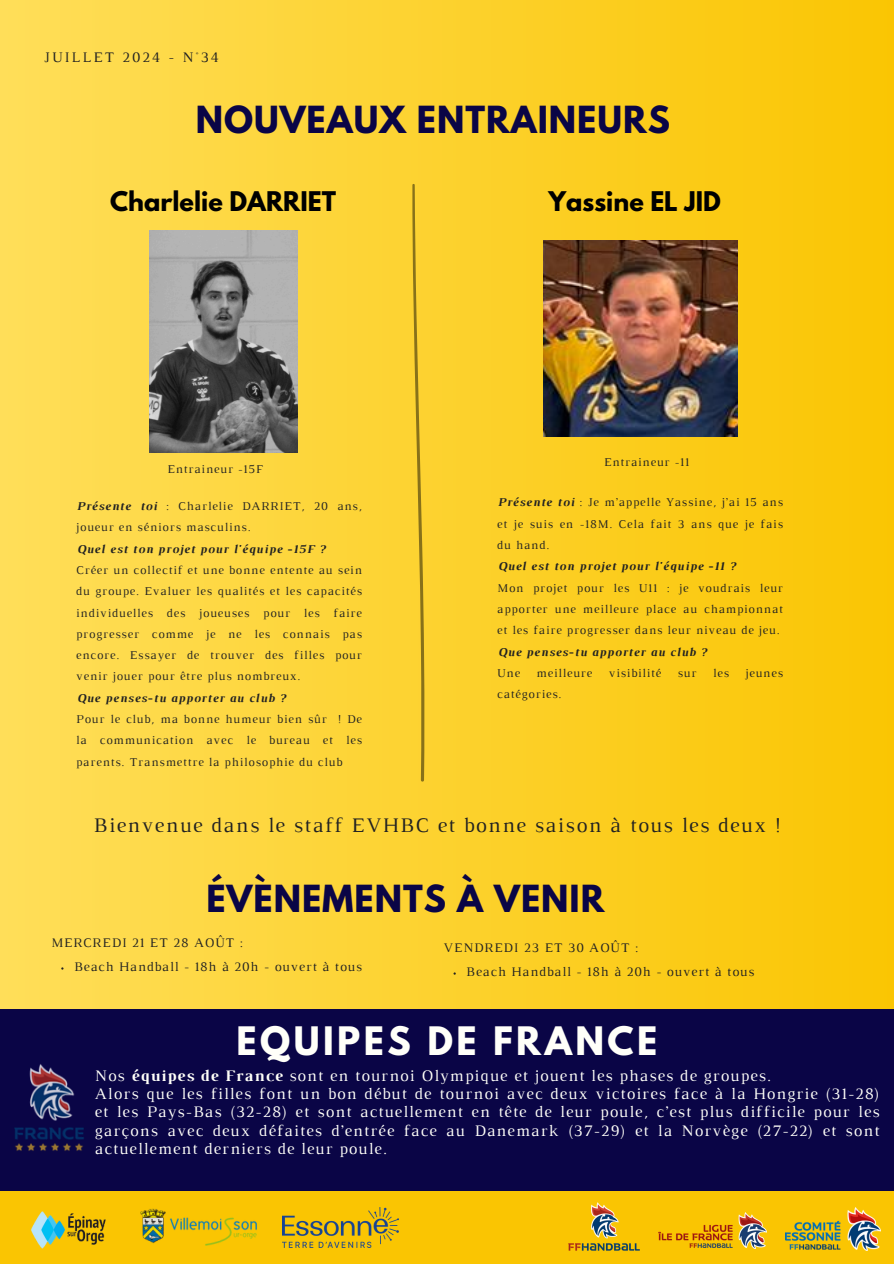
<style>
.page{position:relative;width:894px;height:1264px;background:#fff}
.page>*{position:absolute;margin:0;border:0;box-sizing:border-box;transform-origin:0 0}
.t1{font:700 34.8px "League Spartan";letter-spacing:.1em;color:#fffff9}
.t2{font:700 33.15px "League Spartan";letter-spacing:.03em;color:#0a0546}
.t3{font:700 24px "League Spartan";color:#000}
.t4{font:21.15px "Luthier";letter-spacing:.07em;color:#222}
.t5{font:16.35px/18px "Luthier";letter-spacing:.07em;color:#fffff9}
.t6{font:14.85px "Luthier";letter-spacing:.14em;color:#222}
.t7{font:13.35px "Luthier";letter-spacing:.07em;color:#222}
.t8{font:12.15px/21.3px "Luthier";letter-spacing:.07em;color:#222;text-align:justify}
.t9{font:italic 700 12.15px "Luthier";letter-spacing:.07em;color:#222}
.s1{font-weight:700;font-style:italic}
.s2{font-weight:700}
</style>
<div class="page">
<div style="left:0;top:0;width:893px;height:1263px;background:linear-gradient(to right,#ffde59,#fac503)"></div>
<div style="left:0;top:1009px;width:893px;height:254px;background:#0a0546"></div>
<div style="left:0;top:1191px;width:893px;height:72px;background:#fac502"></div>
<img style="left:148px;top:1208px;width:109px;height:37px">
<img style="left:283px;top:1207px;width:115px;height:40px">
<img style="left:568px;top:1202px;width:72px;height:49px">
<img style="left:658px;top:1212px;width:108px;height:36px">
<img style="left:785px;top:1207px;width:95px;height:43px">
<img style="left:14px;top:1064px;width:70px;height:87px">
<img style="left:31px;top:1210px;width:129px;height:39px">
<svg style="left:412px;top:184px;width:13px;height:597px;background:#e2bc2b"></svg>
<img style="left:149px;top:231px;width:148px;height:221px">
<img style="left:543px;top:240px;width:194px;height:196px">
<p class="t6" style="left:44px;top:52px;width:176px">JUILLET 2024 - N°34</p>
<p class="t2" style="left:196px;top:103px;width:476px">NOUVEAUX ENTRAINEURS</p>
<p class="t3" style="left:110px;top:189px;width:227px">Charlelie DARRIET</p>
<p class="t8" style="left:167px;top:459px;width:97px">Entraineur -15F</p>
<h3 class="t8" style="left:76px;top:496px;width:287px"><span class="s1">Présente toi</span> : Charlelie DARRIET, 20 ans, joueur en séniors masculins.</h3>
<h1 class="t9" style="left:76px;top:544px;width:250px">Quel est ton projet pour l'équipe -15F ?</h1>
<h6 class="t8" style="left:76px;top:560px;width:287px">Créer un collectif et une bonne entente au sein du groupe. Evaluer les qualités et les capacités individuelles des joueuses pour les faire progresser comme je ne les connais pas encore. Essayer de trouver des filles pour venir jouer pour être plus nombreux.</h6>
<p class="t9" style="left:76px;top:693px;width:210px">Que penses-tu apporter au club ?</p>
<h6 class="t8" style="left:76px;top:709px;width:287px">Pour le club, ma bonne humeur bien sûr ! De la communication avec le bureau et les parents. Transmettre la philosophie du club</h6>
<p class="t3" style="left:548px;top:189px;width:174px">Yassine EL JID</p>
<p class="t8" style="left:604px;top:452px;width:86px">Entraineur -11</p>
<p class="t8" style="left:497px;top:492px;width:287px"><span class="s1">Présente toi</span> : Je m’appelle Yassine, j’ai 15 ans et je suis en -18M. Cela fait 3 ans que je fais du hand.</p>
<h1 class="t9" style="left:497px;top:562px;width:239px">Quel est ton projet pour l'équipe -11 ?</h1>
<p class="t8" style="left:497px;top:578px;width:287px">Mon projet pour les U11 : je voudrais leur apporter une meilleure place au championnat et les faire progresser dans leur niveau de jeu.</p>
<h5 class="t9" style="left:497px;top:647px;width:210px">Que penses-tu apporter au club ?</h5>
<p class="t8" style="left:497px;top:663px;width:24px">Une</p>
<p class="t8" style="left:536px;top:663px;width:57px">meilleure</p>
<p class="t8" style="left:608px;top:663px;width:54px">visibilité</p>
<p class="t8" style="left:677px;top:663px;width:20px">sur</p>
<p class="t8" style="left:712px;top:663px;width:17px">les</p>
<p class="t8" style="left:745px;top:663px;width:39px">jeunes</p>
<p class="t8" style="left:497px;top:684px;width:66px">catégories.</p>
<p class="t4" style="left:94px;top:817px;width:688px">Bienvenue dans le staff EVHBC et bonne saison à tous les deux !</p>
<h2 class="t2" style="left:206px;top:882px;width:399px">ÉVÈNEMENTS À VENIR</h2>
<p class="t7" style="left:51px;top:938px;width:193px">MERCREDI 21 ET 28 AOÛT :</p>
<p class="t7" style="left:74px;top:961px;width:289px">Beach Handball - 18h à 20h - ouvert à tous</p>
<p class="t7" style="left:443px;top:943px;width:196px">VENDREDI 23 ET 30 AOÛT :</p>
<p class="t7" style="left:466px;top:966px;width:289px">Beach Handball - 18h à 20h - ouvert à tous</p>
<p class="t1" style="left:236px;top:1023px;width:422px">EQUIPES DE FRANCE</p>
<p class="t5" style="left:95px;top:1068px;width:786px">Nos <span class="s2">équipes de France</span> sont en tournoi Olympique et jouent les phases de groupes.<br>Alors que les filles font un bon début de tournoi avec deux victoires face à la Hongrie (31-28) et les Pays-Bas (32-28) et sont actuellement en tête de leur poule, c’est plus difficile pour les garçons avec deux défaites d’entrée face au Danemark (37-29) et la Norvège (27-22) et sont actuellement derniers de leur poule.</p>
</div>
